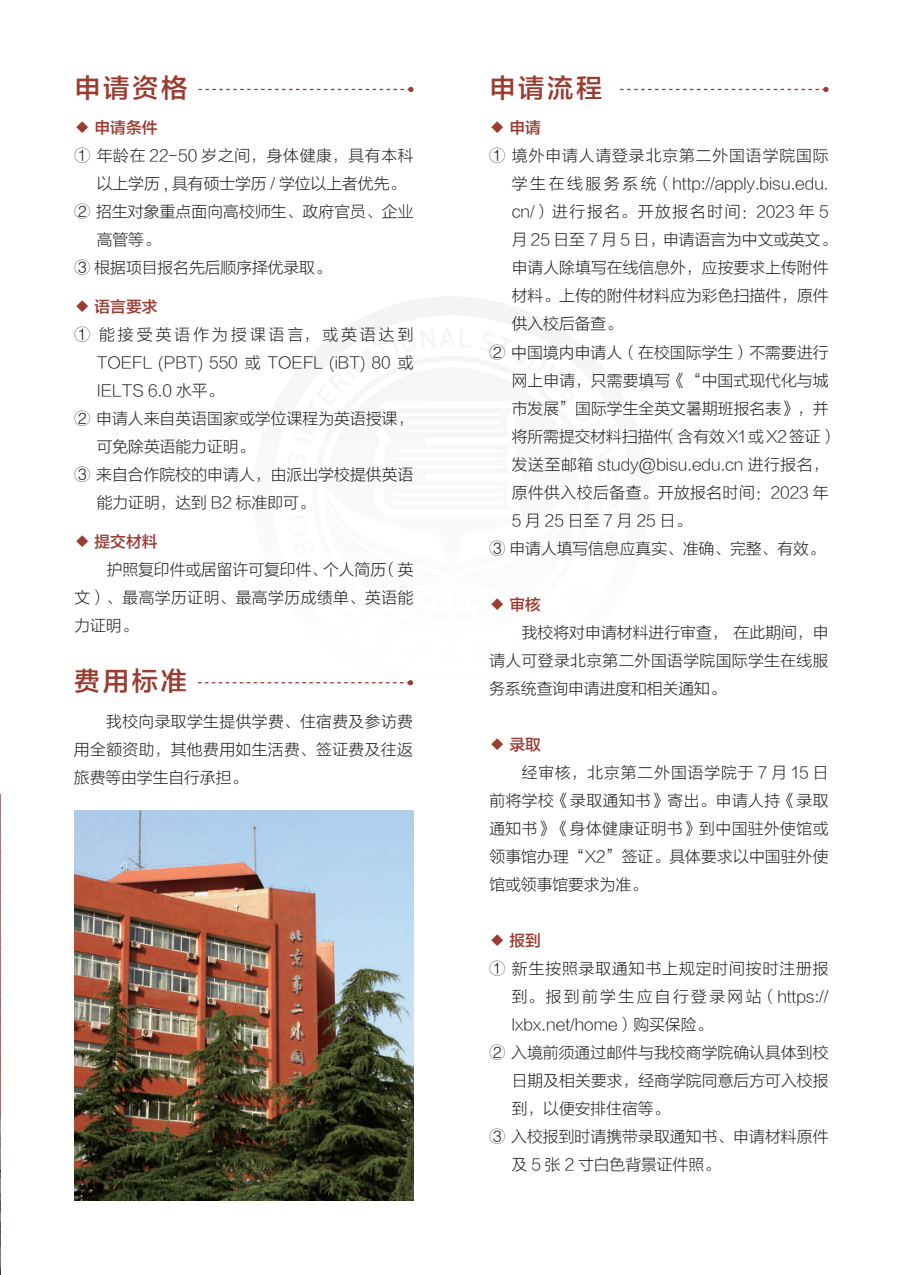
<style>
.page{position:relative;width:903px;height:1275px;background:#fff}
.page>*{position:absolute;margin:0;border:0;box-sizing:border-box;transform-origin:0 0}
.t1{font:26.25px "FZLTZHK GBK1 0";letter-spacing:.1em;color:#9b3c31}
.t2{font:15.75px/28px "FZLTXHK GBK1 0";letter-spacing:.01em;color:#231f20;text-align:justify}
.t3{font:15.75px "FZLTXHK GBK1 0";letter-spacing:.06em;color:#231f20}
.t4{font:15.75px "FZLTZHK GBK1 0";color:#9b3c31}
.t5{font:15.75px "FZLTXHK GBK1 0";letter-spacing:.155em;color:#231f20}
.t6{font:15.75px "FZLTXHK GBK1 0";letter-spacing:.045em;color:#231f20}
.t7{font:15.75px "FZLTXHK GBK1 0";letter-spacing:.11em;color:#231f20}
.t8{font:15.75px "FZLTXHK GBK1 0";letter-spacing:.035em;color:#231f20}
.t9{font:15.75px "FZLTXHK GBK1 0";letter-spacing:.195em;color:#231f20}
.t10{font:15.75px "FZLTXHK GBK1 0";letter-spacing:.25em;color:#231f20}
</style>
<div class="page">
<svg style="left:346px;top:297px;width:211px;height:389px"></svg>
<svg style="left:337px;top:328px;width:229px;height:342px"></svg>
<img style="left:0;top:795px;width:1px;height:480px">
<svg style="left:198px;top:87px;width:215px;height:5px"></svg>
<svg style="left:198px;top:680px;width:215px;height:5px"></svg>
<svg style="left:620px;top:87px;width:208px;height:5px"></svg>
<img style="left:75px;top:810px;width:338px;height:390px">
<h1 class="t1" style="left:74px;top:73px;width:114px">申请资格</h1>
<p class="t4" style="left:74px;top:119px;width:85px">◆ 申请条件</p>
<p class="t6" style="left:74px;top:147px;width:341px">① 年龄在 22-50 岁之间，身体健康，具有本科</p>
<p class="t2" style="left:97px;top:170px;width:310px">以上学历 , 具有硕士学历 / 学位以上者优先。</p>
<p class="t2" style="left:74px;top:198px;width:341px">② 招生对象重点面向高校师生、政府官员、企业</p>
<p class="t2" style="left:97px;top:226px;width:64px">高管等。</p>
<p class="t2" style="left:74px;top:254px;width:258px">③ 根据项目报名先后顺序择优录取。</p>
<p class="t4" style="left:74px;top:298px;width:85px">◆ 语言要求</p>
<p class="t9" style="left:74px;top:326px;width:341px">① 能接受英语作为授课语言，或英语达到</p>
<p class="t2" style="left:97px;top:349px;width:318px">TOEFL (PBT) 550 或 TOEFL (iBT) 80 或</p>
<p class="t2" style="left:97px;top:377px;width:128px">IELTS 6.0 水平。</p>
<p class="t2" style="left:74px;top:405px;width:340px">② 申请人来自英语国家或学位课程为英语授课，</p>
<p class="t2" style="left:97px;top:433px;width:159px">可免除英语能力证明。</p>
<p class="t2" style="left:74px;top:461px;width:340px">③ 来自合作院校的申请人，由派出学校提供英语</p>
<p class="t2" style="left:97px;top:489px;width:219px">能力证明，达到 B2 标准即可。</p>
<p class="t4" style="left:74px;top:532px;width:85px">◆ 提交材料</p>
<p class="t2" style="left:74px;top:555px;width:341px;text-indent:32px">护照复印件或居留许可复印件、个人简历（英文）、最高学历证明、最高学历成绩单、英语能力证明。</p>
<h1 class="t1" style="left:74px;top:667px;width:114px">费用标准</h1>
<p class="t2" style="left:74px;top:708px;width:340px;text-indent:32px">我校向录取学生提供学费、住宿费及参访费用全额资助，其他费用如生活费、签证费及往返旅费等由学生自行承担。</p>
<h1 class="t1" style="left:489px;top:73px;width:114px">申请流程</h1>
<p class="t4" style="left:489px;top:119px;width:53px">◆ 申请</p>
<p class="t3" style="left:489px;top:147px;width:341px">① 境外申请人请登录北京第二外国语学院国际</p>
<p class="t2" style="left:512px;top:170px;width:318px">学生在线服务系统（http://apply.bisu.edu.</p>
<p class="t7" style="left:512px;top:203px;width:318px">cn/）进行报名。开放报名时间：2023 年 5</p>
<p class="t2" style="left:512px;top:226px;width:326px">月 25 日至 7 月 5 日，申请语言为中文或英文。</p>
<p class="t2" style="left:512px;top:254px;width:318px">申请人除填写在线信息外，应按要求上传附件</p>
<p class="t2" style="left:512px;top:282px;width:318px">材料。上传的附件材料应为彩色扫描件，原件</p>
<p class="t2" style="left:512px;top:310px;width:112px">供入校后备查。</p>
<p class="t2" style="left:489px;top:338px;width:341px">② 中国境内申请人（在校国际学生）不需要进行</p>
<p class="t2" style="left:512px;top:366px;width:318px">网上申请，只需要填写《“中国式现代化与城</p>
<p class="t2" style="left:512px;top:394px;width:318px">市发展”国际学生全英文暑期班报名表》，并</p>
<p class="t2" style="left:512px;top:422px;width:326px">将所需提交材料扫描件（含有效X1或X2签证）</p>
<p class="t2" style="left:512px;top:450px;width:318px">发送至邮箱 study@bisu.edu.cn 进行报名，</p>
<p class="t8" style="left:512px;top:483px;width:318px">原件供入校后备查。开放报名时间：2023 年</p>
<p class="t10" style="left:512px;top:511px;width:181px">5月25日至7月25日。</p>
<p class="t2" style="left:489px;top:534px;width:337px">③ 申请人填写信息应真实、准确、完整、有效。</p>
<p class="t4" style="left:489px;top:595px;width:53px">◆ 审核</p>
<p class="t2" style="left:489px;top:618px;width:341px;text-indent:32px">我校将对申请材料进行审查， 在此期间，申请人可登录北京第二外国语学院国际学生在线服务系统查询申请进度和相关通知。</p>
<p class="t4" style="left:489px;top:735px;width:53px">◆ 录取</p>
<p class="t2" style="left:489px;top:759px;width:341px;text-indent:32px">经审核，北京第二外国语学院于 7 月 15 日前将学校《录取通知书》寄出。申请人持《录取通知书》《身体健康证明书》到中国驻外使馆或领事馆办理“X2”签证。具体要求以中国驻外使馆或领事馆要求为准。</p>
<p class="t4" style="left:489px;top:931px;width:53px">◆ 报到</p>
<p class="t3" style="left:489px;top:959px;width:341px">① 新生按照录取通知书上规定时间按时注册报</p>
<p class="t5" style="left:512px;top:987px;width:318px">到。报到前学生应自行登录网站（https://</p>
<p class="t2" style="left:512px;top:1011px;width:202px">lxbx.net/home）购买保险。</p>
<p class="t2" style="left:489px;top:1039px;width:341px">② 入境前须通过邮件与我校商学院确认具体到校</p>
<p class="t2" style="left:512px;top:1067px;width:318px">日期及相关要求，经商学院同意后方可入校报</p>
<p class="t2" style="left:512px;top:1095px;width:159px">到，以便安排住宿等。</p>
<p class="t2" style="left:489px;top:1123px;width:340px">③ 入校报到时请携带录取通知书、申请材料原件</p>
<p class="t2" style="left:512px;top:1151px;width:210px">及 5 张 2 寸白色背景证件照。</p>
</div>
